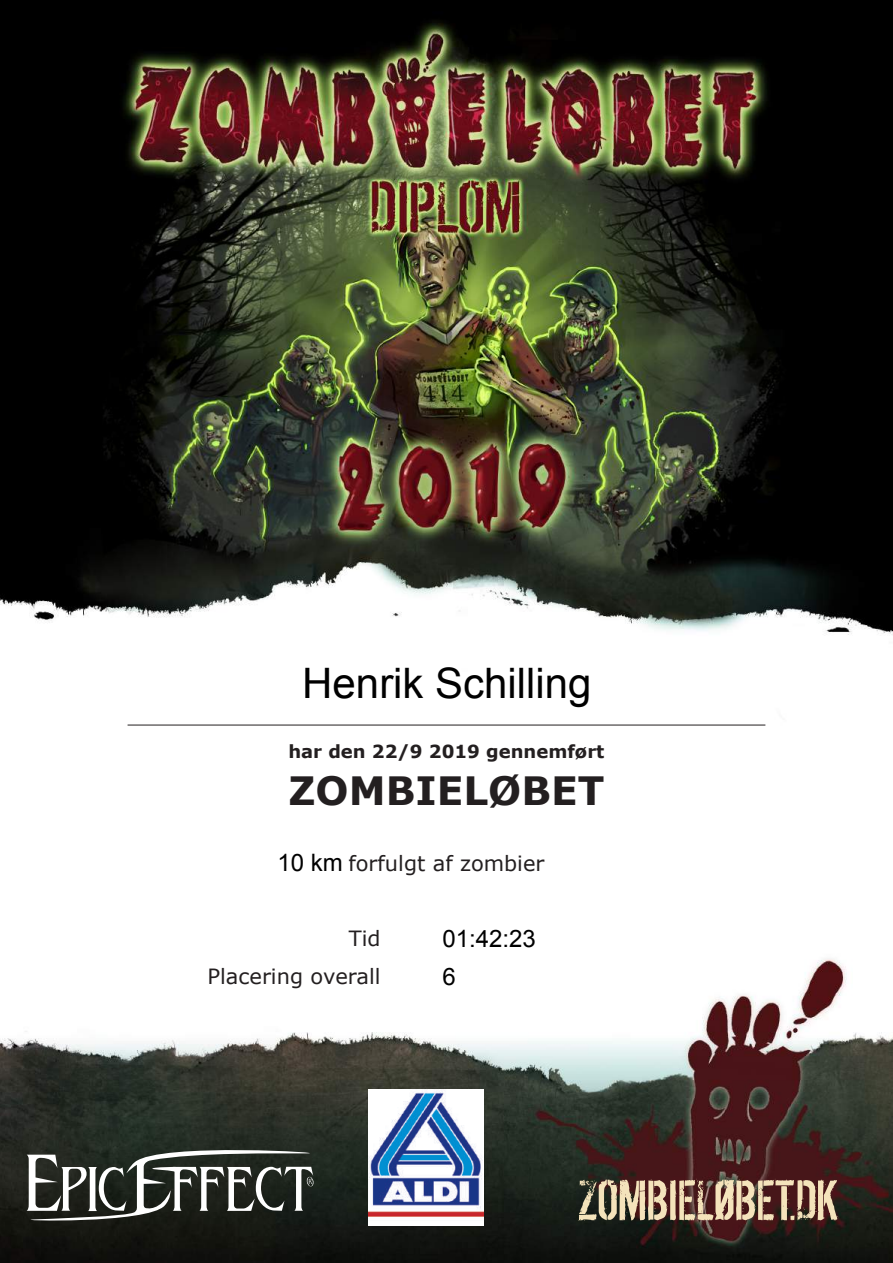
<style>
.page{position:relative;width:893px;height:1263px;background:#fff}
.page>*{position:absolute;margin:0;border:0;box-sizing:border-box;transform-origin:0 0}
.t1{font:62.1px "Dirty Ego";color:#f4e3bb}
.t2{font:42px "Arial";color:#000}
.t3{font:700 39px "Verdana";color:#231f20}
.t4{font:24px "Arial";color:#000}
.t5{font:21px/37.2px "Verdana";color:#231f20;text-align:right}
.t6{font:700 18px "Verdana";color:#231f20}
.s1{font-family:"Arial";font-size:24px;color:#000}
</style>
<div class="page">
<img style="left:0;top:0;width:893px;height:1263px">
<svg style="left:27px;top:1150px;width:286px;height:70px"></svg>
<hr style="left:128px;top:725px;width:637px;height:1px;background:#231f20">
<img style="left:368px;top:1090px;width:115px;height:135px">
<h2 class="t2" style="left:302px;top:660px;width:291px">Henrik Schilling</h2>
<p class="t6" style="left:288px;top:739px;width:318px">har den 22/9 2019 gennemført</p>
<h3 class="t3" style="left:289px;top:763px;width:317px">ZOMBIELØBET</h3>
<p class="t5" style="left:278px;top:844px;width:268px"><span class="s1">10 km</span> forfulgt af zombier</p>
<p class="t5" style="left:208px;top:920px;width:175px">Tid<br>Placering overall</p>
<p class="t4" style="left:442px;top:926px;width:95px">01:42:23</p>
<p class="t4" style="left:442px;top:963px;width:15px">6</p>
<h1 class="t1" style="left:578px;top:1168px;width:261px">ZOMBIELØBET.DK</h1>
</div>
